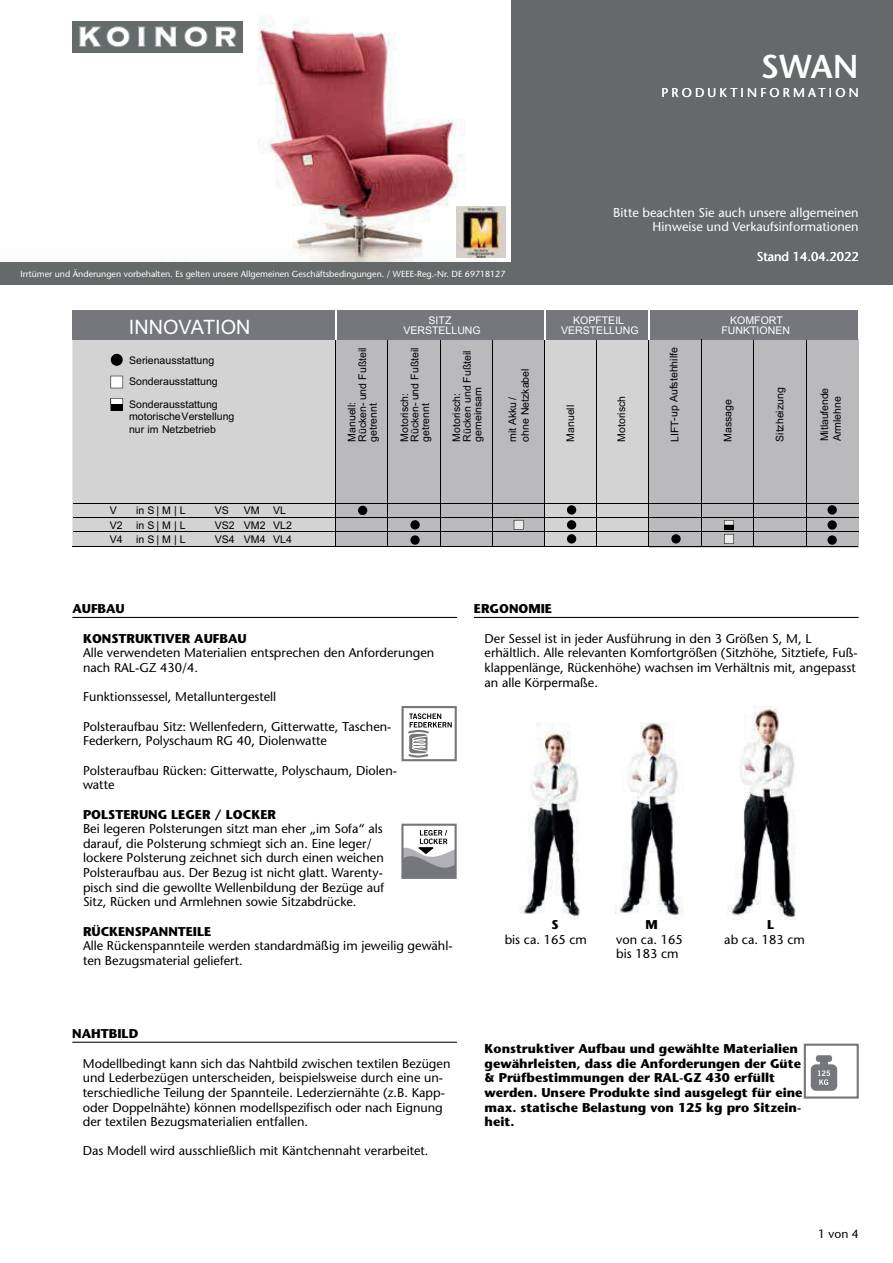
<style>
.page{position:relative;width:893px;height:1263px;background:#fff}
.page>*{position:absolute;margin:0;border:0;box-sizing:border-box;transform-origin:0 0}
.t1{font:600 33px "Stone Sans";color:#fff}
.t2{font:19.8px "Arial";color:#fff}
.t3{font:12.75px/14.7px "Stone Sans";color:#000001}
.t4{font:700 12.75px/14.7px "Stone Sans";color:#000001}
.t5{font:12.75px/14.7px "Stone Sans";color:#fff;text-align:right}
.t6{font:12.75px "Stone Sans";letter-spacing:.25em;color:#fff}
.t7{font:12px "Stone Sans";color:#000001}
.t8{font:10.5px/10.5px "Arial";color:#000001}
.t9{font:10.5px/10.5px "Arial";color:#fff;text-align:center}
.t10{font:8.85px "Stone Sans";color:#fff}
</style>
<div class="page">
<div style="left:0;top:0;width:893px;height:285px;background:#656969"></div>
<img style="left:0;top:0;width:510px;height:262px">
<img style="left:72px;top:21px;width:170px;height:31px">
<img style="left:457px;top:206px;width:49px;height:51px">
<hr style="left:72px;top:617px;width:385px;height:1px;background:#000001">
<hr style="left:474px;top:617px;width:385px;height:1px;background:#000001">
<div style="left:72px;top:340px;width:577px;height:206px;background:#d4d3d4"></div>
<hr style="left:649px;top:547px;width:209px;height:1px;background:#d4d3d4">
<div style="left:649px;top:339px;width:209px;height:208px;background:#bab9bc"></div>
<div style="left:336px;top:339px;width:209px;height:208px;background:#bab9bc"></div>
<hr style="left:387px;top:339px;width:1px;height:206px;background:#000001">
<hr style="left:440px;top:339px;width:1px;height:206px;background:#000001">
<hr style="left:492px;top:339px;width:1px;height:206px;background:#000001">
<hr style="left:544px;top:339px;width:1px;height:206px;background:#000001">
<hr style="left:596px;top:339px;width:1px;height:206px;background:#000001">
<hr style="left:648px;top:339px;width:1px;height:206px;background:#000001">
<hr style="left:753px;top:339px;width:1px;height:206px;background:#000001">
<hr style="left:806px;top:339px;width:1px;height:206px;background:#000001">
<hr style="left:335px;top:339px;width:1px;height:206px;background:#000001">
<div style="left:72px;top:311px;width:786px;height:29px;background:#76777d"></div>
<hr style="left:335px;top:311px;width:2px;height:29px;background:#fff">
<hr style="left:544px;top:311px;width:2px;height:29px;background:#fff">
<hr style="left:648px;top:311px;width:2px;height:29px;background:#fff">
<hr style="left:701px;top:339px;width:1px;height:206px;background:#000001">
<hr style="left:73px;top:503px;width:785px;height:1px;background:#000001">
<hr style="left:73px;top:517px;width:785px;height:1px;background:#000001">
<svg style="left:410px;top:520px;width:10px;height:10px"></svg>
<svg style="left:514px;top:520px;width:10px;height:10px"></svg>
<div style="left:567px;top:520px;width:9px;height:10px;background:#000001;border-radius:50%"></div>
<div style="left:827px;top:520px;width:10px;height:10px;background:#000001;border-radius:50%"></div>
<svg style="left:111px;top:398px;width:12px;height:13px"></svg>
<svg style="left:111px;top:376px;width:12px;height:12px"></svg>
<div style="left:111px;top:354px;width:12px;height:12px;background:#000001;border-radius:50%"></div>
<hr style="left:72px;top:546px;width:786px;height:1px;background:#000001">
<hr style="left:73px;top:531px;width:786px;height:1px;background:#000001">
<div style="left:358px;top:506px;width:9px;height:9px;background:#000001;border-radius:50%"></div>
<svg style="left:410px;top:535px;width:10px;height:10px"></svg>
<div style="left:567px;top:534px;width:9px;height:10px;background:#000001;border-radius:50%"></div>
<div style="left:567px;top:505px;width:9px;height:10px;background:#000001;border-radius:50%"></div>
<svg style="left:671px;top:534px;width:10px;height:10px"></svg>
<svg style="left:724px;top:520px;width:10px;height:24px"></svg>
<svg style="left:827px;top:505px;width:10px;height:10px"></svg>
<svg style="left:827px;top:535px;width:10px;height:10px"></svg>
<div style="left:401px;top:706px;width:56px;height:55px;border:2px solid #75777d"></div>
<svg style="left:408px;top:713px;width:44px;height:45px"></svg>
<svg style="left:401px;top:824px;width:56px;height:55px"></svg>
<hr style="left:72px;top:1042px;width:385px;height:1px;background:#000001">
<img style="left:520px;top:706px;width:276px;height:213px">
<div style="left:811px;top:1064px;width:26px;height:27px;background:#76777d;border-radius:5px"></div>
<svg style="left:816px;top:1055px;width:16px;height:7px"></svg>
<div style="left:820px;top:1060px;width:8px;height:8px;background:#76777d"></div>
<div style="left:804px;top:1044px;width:55px;height:55px;border:2px solid #75777d"></div>
<svg style="left:818px;top:1070px;width:12px;height:15px"></svg>
<h1 class="t1" style="left:761px;top:54px;width:100px">SWAN</h1>
<p class="t6" style="left:661px;top:88px;width:199px">PRODUKTINFORMATION</p>
<p class="t5" style="left:613px;top:206px;width:247px">Bitte beachten Sie auch unsere allgemeinen<br>Hinweise und Verkaufsinformationen</p>
<p class="t10" style="left:20px;top:270px;width:486px">Irrtümer und Änderungen vorbehalten. Es gelten unsere Allgemeinen Geschäftsbedingungen. / WEEE-Reg.-Nr. DE 69718127</p>
<p class="t5" style="left:757px;top:251px;width:103px">Stand 14.04.2022</p>
<h2 class="t2" style="left:129px;top:320px;width:123px">INNOVATION</h2>
<p class="t8" style="left:129px;top:352px;width:90px;line-height:20.5px">Serienausstattung<br>Sonderausstattung</p>
<p class="t8" style="left:129px;top:399px;width:107px;line-height:12.8px">Sonderausstattung motorische Verstellung nur im Netzbetrieb</p>
<p class="t8" style="left:110px;top:506px;width:9px">V</p>
<p class="t8" style="left:136px;top:506px;width:51px">in S | M | L</p>
<p class="t8" style="left:215px;top:506px;width:16px">VS</p>
<p class="t8" style="left:244px;top:506px;width:17px">VM</p>
<p class="t8" style="left:273px;top:506px;width:14px">VL</p>
<p class="t8" style="left:110px;top:535px;width:14px">V4</p>
<p class="t8" style="left:136px;top:535px;width:51px">in S | M | L</p>
<p class="t8" style="left:215px;top:535px;width:79px">VS4 VM4 VL4</p>
<p class="t8" style="left:110px;top:521px;width:14px">V2</p>
<p class="t8" style="left:136px;top:521px;width:51px">in S | M | L</p>
<p class="t8" style="left:215px;top:521px;width:79px">VS2 VM2 VL2</p>
<p class="t9" style="left:403px;top:316px;width:79px">SITZ<br>VERSTELLUNG</p>
<p class="t9" style="left:561px;top:316px;width:79px">KOPFTEIL<br>VERSTELLUNG</p>
<p class="t9" style="left:721px;top:316px;width:70px">KOMFORT<br>FUNKTIONEN</p>
<p class="t8" style="left:348px;top:442px;width:96px;rotate:-90deg">Manuell:<br>Rücken- und Fußteil getrennt</p>
<p class="t8" style="left:400px;top:442px;width:96px;rotate:-90deg">Motorisch:<br>Rücken- und Fußteil getrennt</p>
<p class="t8" style="left:452px;top:442px;width:93px;rotate:-90deg">Motorisch:<br>Rücken und Fußteil gemeinsam</p>
<p class="t8" style="left:507px;top:442px;width:75px;line-height:12.8px;rotate:-90deg">mit Akku /<br>ohne Netzkabel</p>
<p class="t8" style="left:566px;top:442px;width:38px;rotate:-90deg">Manuell</p>
<p class="t8" style="left:617px;top:442px;width:47px;rotate:-90deg">Motorisch</p>
<p class="t8" style="left:669px;top:442px;width:96px;rotate:-90deg">LIFT-up Aufstehhilfe</p>
<p class="t8" style="left:724px;top:442px;width:44px;rotate:-90deg">Massage</p>
<p class="t8" style="left:775px;top:442px;width:56px;rotate:-90deg">Sitzheizung</p>
<p class="t8" style="left:819px;top:441px;width:55px;line-height:12.8px;rotate:-90deg">Mitlaufende<br>Armlehne</p>
<p class="t4" style="left:72px;top:603px;width:54px">AUFBAU</p>
<p class="t4" style="left:83px;top:632px;width:165px">KONSTRUKTIVER AUFBAU</p>
<p class="t3" style="left:83px;top:647px;width:353px">Alle verwendeten Materialien entsprechen den Anforderungen nach RAL-GZ 430/4.</p>
<p class="t3" style="left:83px;top:691px;width:195px">Funktionssessel, Metalluntergestell</p>
<p class="t3" style="left:83px;top:720px;width:310px">Polsteraufbau Sitz: Wellenfedern, Gitterwatte, Taschen-<br>Federkern, Polyschaum RG 40, Diolenwatte</p>
<p class="t3" style="left:83px;top:764px;width:316px">Polsteraufbau Rücken: Gitterwatte, Polyschaum, Diolen&shy;watte</p>
<p class="t4" style="left:83px;top:808px;width:194px">POLSTERUNG LEGER / LOCKER</p>
<p class="t3" style="left:83px;top:823px;width:303px">Bei legeren Polsterungen sitzt man eher „im Sofa“ als darauf, die Polsterung schmiegt sich an. Eine leger/ lockere Polsterung zeichnet sich durch einen weichen Polsteraufbau aus. Der Bezug ist nicht glatt. Warenty&shy;pisch sind die gewollte Wellenbildung der Bezüge auf Sitz, Rücken und Armlehnen sowie Sitzabdrücke.</p>
<p class="t4" style="left:83px;top:925px;width:130px">RÜCKENSPANNTEILE</p>
<p class="t3" style="left:83px;top:940px;width:371px">Alle Rückenspannteile werden standardmäßig im jeweilig gewähl&shy;ten Bezugsmaterial geliefert.</p>
<p class="t4" style="left:474px;top:603px;width:80px">ERGONOMIE</p>
<p class="t3" style="left:485px;top:632px;width:375px">Der Sessel ist in jeder Ausführung in den 3 Größen S, M, L erhältlich. Alle relevanten Komfortgrößen (Sitzhöhe, Sitztiefe, Fuß&shy;klappenlänge, Rückenhöhe) wachsen im Verhältnis mit, angepasst an alle Körpermaße.</p>
<p class="t4" style="left:551px;top:919px;width:9px">S</p>
<p class="t4" style="left:645px;top:919px;width:14px">M</p>
<p class="t4" style="left:767px;top:919px;width:9px">L</p>
<p class="t3" style="left:505px;top:933px;width:84px">bis ca. 165 cm</p>
<p class="t3" style="left:616px;top:933px;width:68px">von ca. 165</p>
<p class="t3" style="left:724px;top:933px;width:82px">ab ca. 183 cm</p>
<p class="t3" style="left:616px;top:948px;width:64px">bis 183 cm</p>
<p class="t4" style="left:72px;top:1028px;width:68px">NAHTBILD</p>
<p class="t3" style="left:83px;top:1057px;width:369px">Modellbedingt kann sich das Nahtbild zwischen textilen Bezügen und Lederbezügen unterscheiden, beispielsweise durch eine un&shy;terschiedliche Teilung der Spannteile. Lederziernähte (z.B. Kapp&shy;oder Doppelnähte) können modellspezifisch oder nach Eignung der textilen Bezugsmaterialien entfallen.</p>
<p class="t3" style="left:83px;top:1145px;width:347px">Das Modell wird ausschließlich mit Käntchennaht verarbeitet.</p>
<p class="t4" style="left:485px;top:1043px;width:319px">Konstruktiver Aufbau und gewählte Materialien gewährleisten, dass die Anforderungen der Güte &amp; Prüfbestimmungen der RAL-GZ 430 erfüllt werden. Unsere Produkte sind ausgelegt für eine max. statische Belastung von 125 kg pro Sitzein&shy;heit.</p>
<p class="t7" style="left:818px;top:1229px;width:42px">1 von 4</p>
</div>
